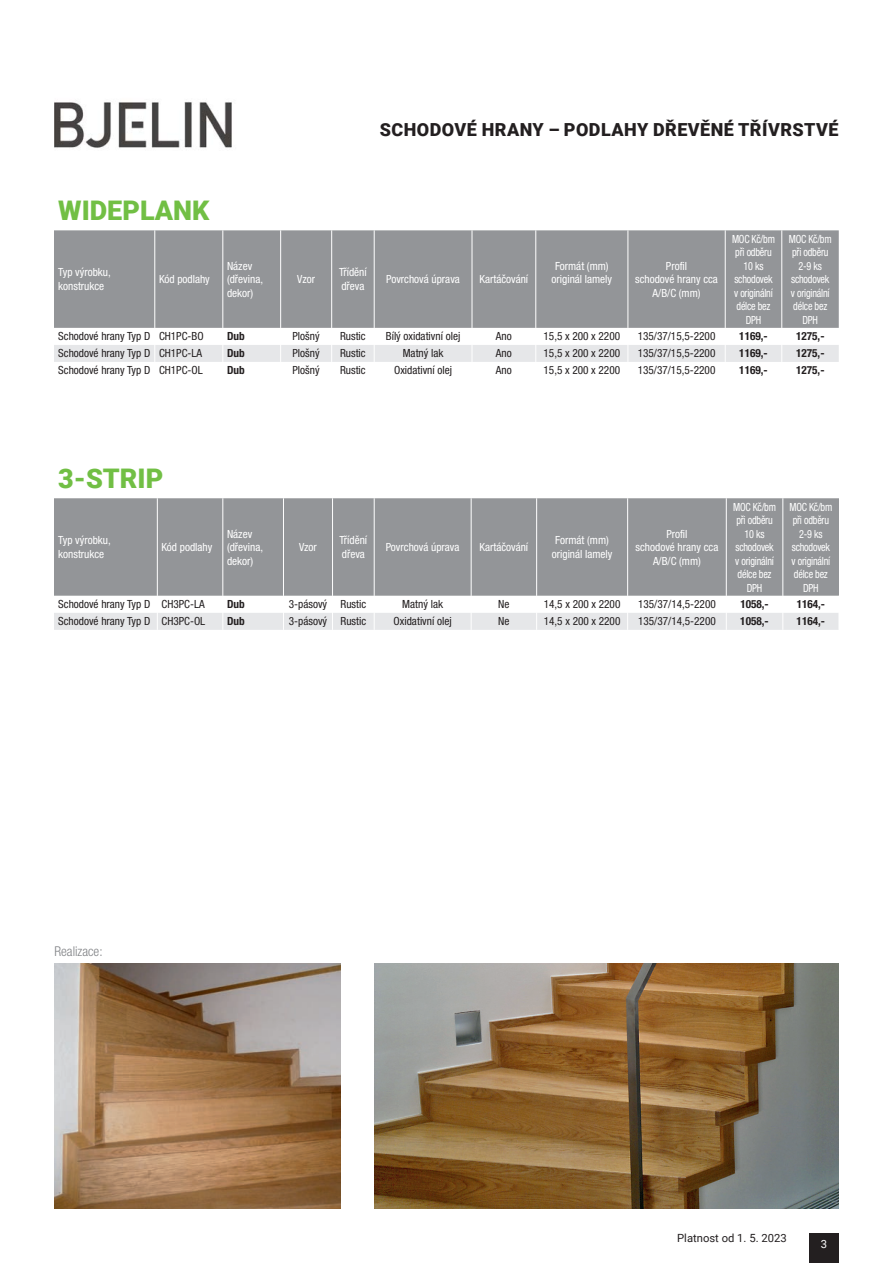
<style>
.page{position:relative;width:893px;height:1263px;background:#fff}
.page>*{position:absolute;margin:0;border:0;box-sizing:border-box;transform-origin:0 0}
.roboto_zelené{font:900 27px "Roboto";color:#71bf44}
.třídění_nahoře_typ_p{font:900 18px "Roboto";letter-spacing:.025em;color:#231f20}
.texty_tabulka_7_5_b{font:300 condensed 13.5px "Helvetica Neue LT Pro";color:#808285}
.texty_tabulka_7_5_b-2{font:condensed 11.25px "Helvetica Neue LT Pro";color:#231f20}
.Tabulka_hlavicka_7_5{font:condensed 11.25px/13.5px "Helvetica Neue LT Pro";color:#fff}
.Tabulka_hlavicka_7_5-2{font:condensed 11.25px/13.5px "Helvetica Neue LT Pro";letter-spacing:-.02em;color:#fff;text-align:center;scale:.9 1}
.texty_tabulka_7_5_b-3{font:700 condensed 11.25px "Helvetica Neue LT Pro";color:#231f20}
.Tabulka_hodnoty_hlav{font:condensed 11.25px "Helvetica Neue LT Pro";color:#231f20}
.t1{font:11.25px "Roboto";color:#231f20}
.texty_tabulka_tučné{font:700 condensed 11.25px "Helvetica Neue LT Pro";color:#231f20}
.t2{font:11.25px "Roboto";color:#fff}
</style>
<div class="page">
<div style="left:809px;top:1233px;width:30px;height:30px;background:#231f20"></div>
<img style="left:374px;top:963px;width:465px;height:246px">
<img style="left:54px;top:963px;width:286px;height:246px">
<img style="left:54px;top:102px;width:178px;height:46px">
<div style="left:54px;top:230px;width:785px;height:98px;background:#939598"></div>
<hr style="left:154px;top:230px;width:1px;height:98px;background:#fff">
<hr style="left:222px;top:230px;width:1px;height:98px;background:#fff">
<hr style="left:280px;top:230px;width:1px;height:98px;background:#fff">
<hr style="left:331px;top:230px;width:1px;height:98px;background:#fff">
<hr style="left:374px;top:230px;width:1px;height:98px;background:#fff">
<hr style="left:472px;top:230px;width:1px;height:98px;background:#fff">
<hr style="left:535px;top:230px;width:1px;height:98px;background:#fff">
<hr style="left:627px;top:230px;width:1px;height:98px;background:#fff">
<hr style="left:725px;top:230px;width:1px;height:98px;background:#fff">
<hr style="left:781px;top:230px;width:1px;height:98px;background:#fff">
<div style="left:54px;top:345px;width:785px;height:17px;background:#e6e7e9"></div>
<div style="left:54px;top:498px;width:785px;height:98px;background:#939598"></div>
<hr style="left:157px;top:498px;width:1px;height:98px;background:#fff">
<hr style="left:222px;top:498px;width:1px;height:98px;background:#fff">
<hr style="left:283px;top:498px;width:1px;height:98px;background:#fff">
<hr style="left:332px;top:498px;width:1px;height:98px;background:#fff">
<hr style="left:374px;top:498px;width:1px;height:98px;background:#fff">
<hr style="left:471px;top:498px;width:1px;height:98px;background:#fff">
<hr style="left:536px;top:498px;width:1px;height:98px;background:#fff">
<hr style="left:627px;top:498px;width:1px;height:98px;background:#fff">
<hr style="left:726px;top:498px;width:1px;height:98px;background:#fff">
<hr style="left:782px;top:498px;width:1px;height:98px;background:#fff">
<div style="left:54px;top:613px;width:785px;height:17px;background:#e6e7e9"></div>
<p class="roboto_zelené" style="left:58px;top:192px;width:153px">WIDEPLANK</p>
<p class="Tabulka_hlavicka_7_5" style="left:58px;top:266px;width:54px">Typ výrobku, konstrukce</p>
<p class="Tabulka_hlavicka_7_5" style="left:159px;top:272px;width:52px">Kód podlahy</p>
<p class="Tabulka_hlavicka_7_5" style="left:227px;top:259px;width:38px">Název (dřevina, dekor)</p>
<p class="třídění_nahoře_typ_p" style="left:380px;top:117px;width:460px">SCHODOVÉ HRANY – PODLAHY DŘEVĚNÉ TŘÍVRSTVÉ</p>
<p class="Tabulka_hlavicka_7_5" style="left:297px;top:272px;width:19px">Vzor</p>
<p class="Tabulka_hlavicka_7_5" style="left:339px;top:266px;width:29px">Třídění dřeva</p>
<p class="Tabulka_hlavicka_7_5" style="left:386px;top:272px;width:75px">Povrchová úprava</p>
<p class="Tabulka_hlavicka_7_5" style="left:479px;top:272px;width:50px">Kartáčování</p>
<p class="Tabulka_hlavicka_7_5" style="left:552px;top:259px;width:62px;text-align:center">Formát (mm) originál lamely</p>
<p class="Tabulka_hlavicka_7_5" style="left:635px;top:259px;width:84px;text-align:center">Profil<br>schodové hrany cca<br>A/B/C (mm)</p>
<p class="Tabulka_hlavicka_7_5-2" style="left:732px;top:232px;width:49px">MOC Kč/bm při odběru<br>10 ks schodovek v originální délce bez<br>DPH</p>
<p class="Tabulka_hlavicka_7_5-2" style="left:789px;top:232px;width:49px">MOC Kč/bm při odběru<br>2-9 ks schodovek v originální délce bez<br>DPH</p>
<p class="texty_tabulka_7_5_b-2" style="left:58px;top:330px;width:94px">Schodové hrany Typ D</p>
<p class="Tabulka_hodnoty_hlav" style="left:159px;top:330px;width:46px">CH1PC-BO</p>
<p class="texty_tabulka_tučné" style="left:227px;top:330px;width:19px">Dub</p>
<p class="texty_tabulka_7_5_b-2" style="left:293px;top:330px;width:29px">Plošný</p>
<p class="texty_tabulka_7_5_b-2" style="left:340px;top:330px;width:27px">Rustic</p>
<p class="texty_tabulka_7_5_b-2" style="left:386px;top:330px;width:76px">Bílý oxidativní olej</p>
<p class="texty_tabulka_7_5_b-2" style="left:496px;top:330px;width:17px">Ano</p>
<p class="texty_tabulka_7_5_b-2" style="left:543px;top:330px;width:78px">15,5 x 200 x 2200</p>
<p class="texty_tabulka_7_5_b-2" style="left:638px;top:330px;width:79px">135/37/15,5-2200</p>
<p class="texty_tabulka_7_5_b-3" style="left:739px;top:330px;width:30px">1169,-</p>
<p class="texty_tabulka_7_5_b-3" style="left:796px;top:330px;width:30px">1275,-</p>
<p class="texty_tabulka_7_5_b-2" style="left:58px;top:347px;width:94px">Schodové hrany Typ D</p>
<p class="Tabulka_hodnoty_hlav" style="left:159px;top:347px;width:45px">CH1PC-LA</p>
<p class="texty_tabulka_tučné" style="left:227px;top:347px;width:19px">Dub</p>
<p class="texty_tabulka_7_5_b-2" style="left:293px;top:347px;width:29px">Plošný</p>
<p class="texty_tabulka_7_5_b-2" style="left:340px;top:347px;width:27px">Rustic</p>
<p class="texty_tabulka_7_5_b-2" style="left:403px;top:347px;width:42px">Matný lak</p>
<p class="texty_tabulka_7_5_b-2" style="left:496px;top:347px;width:17px">Ano</p>
<p class="texty_tabulka_7_5_b-2" style="left:543px;top:347px;width:78px">15,5 x 200 x 2200</p>
<p class="texty_tabulka_7_5_b-2" style="left:638px;top:347px;width:79px">135/37/15,5-2200</p>
<p class="texty_tabulka_7_5_b-3" style="left:739px;top:347px;width:30px">1169,-</p>
<p class="texty_tabulka_7_5_b-3" style="left:796px;top:347px;width:30px">1275,-</p>
<p class="texty_tabulka_7_5_b-2" style="left:58px;top:364px;width:94px">Schodové hrany Typ D</p>
<p class="Tabulka_hodnoty_hlav" style="left:159px;top:364px;width:45px">CH1PC-OL</p>
<p class="texty_tabulka_tučné" style="left:227px;top:364px;width:19px">Dub</p>
<p class="texty_tabulka_7_5_b-2" style="left:293px;top:364px;width:29px">Plošný</p>
<p class="texty_tabulka_7_5_b-2" style="left:340px;top:364px;width:27px">Rustic</p>
<p class="texty_tabulka_7_5_b-2" style="left:394px;top:364px;width:59px">Oxidativní olej</p>
<p class="texty_tabulka_7_5_b-2" style="left:496px;top:364px;width:17px">Ano</p>
<p class="texty_tabulka_7_5_b-2" style="left:543px;top:364px;width:78px">15,5 x 200 x 2200</p>
<p class="texty_tabulka_7_5_b-2" style="left:638px;top:364px;width:79px">135/37/15,5-2200</p>
<p class="texty_tabulka_7_5_b-3" style="left:739px;top:364px;width:30px">1169,-</p>
<p class="texty_tabulka_7_5_b-3" style="left:796px;top:364px;width:30px">1275,-</p>
<p class="roboto_zelené" style="left:58px;top:459px;width:107px">3-STRIP</p>
<p class="Tabulka_hlavicka_7_5" style="left:58px;top:533px;width:54px">Typ výrobku, konstrukce</p>
<p class="Tabulka_hlavicka_7_5" style="left:162px;top:540px;width:52px">Kód podlahy</p>
<p class="Tabulka_hlavicka_7_5" style="left:227px;top:527px;width:38px">Název (dřevina, dekor)</p>
<p class="Tabulka_hlavicka_7_5" style="left:299px;top:540px;width:19px">Vzor</p>
<p class="Tabulka_hlavicka_7_5" style="left:339px;top:533px;width:29px">Třídění dřeva</p>
<p class="Tabulka_hlavicka_7_5" style="left:386px;top:540px;width:75px">Povrchová úprava</p>
<p class="Tabulka_hlavicka_7_5" style="left:479px;top:540px;width:50px">Kartáčování</p>
<p class="Tabulka_hlavicka_7_5" style="left:552px;top:533px;width:62px;text-align:center">Formát (mm) originál lamely</p>
<p class="Tabulka_hlavicka_7_5" style="left:636px;top:527px;width:84px;text-align:center">Profil<br>schodové hrany cca<br>A/B/C (mm)</p>
<p class="Tabulka_hlavicka_7_5-2" style="left:733px;top:500px;width:49px">MOC Kč/bm při odběru<br>10 ks schodovek v originální délce bez<br>DPH</p>
<p class="Tabulka_hlavicka_7_5-2" style="left:789px;top:500px;width:49px">MOC Kč/bm při odběru<br>2-9 ks schodovek v originální délce bez<br>DPH</p>
<p class="texty_tabulka_7_5_b-2" style="left:58px;top:598px;width:94px">Schodové hrany Typ D</p>
<p class="Tabulka_hodnoty_hlav" style="left:162px;top:598px;width:45px">CH3PC-LA</p>
<p class="texty_tabulka_tučné" style="left:227px;top:597px;width:19px">Dub</p>
<p class="texty_tabulka_7_5_b-2" style="left:289px;top:598px;width:40px">3-pásový</p>
<p class="texty_tabulka_7_5_b-2" style="left:341px;top:598px;width:27px">Rustic</p>
<p class="texty_tabulka_7_5_b-2" style="left:402px;top:598px;width:42px">Matný lak</p>
<p class="texty_tabulka_7_5_b-2" style="left:498px;top:598px;width:13px">Ne</p>
<p class="texty_tabulka_7_5_b-2" style="left:544px;top:598px;width:78px">14,5 x 200 x 2200</p>
<p class="texty_tabulka_7_5_b-2" style="left:638px;top:598px;width:79px">135/37/14,5-2200</p>
<p class="texty_tabulka_7_5_b-3" style="left:740px;top:597px;width:30px">1058,-</p>
<p class="texty_tabulka_7_5_b-3" style="left:797px;top:597px;width:30px">1164,-</p>
<p class="texty_tabulka_7_5_b-2" style="left:58px;top:615px;width:94px">Schodové hrany Typ D</p>
<p class="Tabulka_hodnoty_hlav" style="left:162px;top:615px;width:45px">CH3PC-OL</p>
<p class="texty_tabulka_tučné" style="left:227px;top:614px;width:19px">Dub</p>
<p class="texty_tabulka_7_5_b-2" style="left:289px;top:615px;width:40px">3-pásový</p>
<p class="texty_tabulka_7_5_b-2" style="left:341px;top:615px;width:27px">Rustic</p>
<p class="texty_tabulka_7_5_b-2" style="left:394px;top:615px;width:59px">Oxidativní olej</p>
<p class="texty_tabulka_7_5_b-2" style="left:498px;top:615px;width:13px">Ne</p>
<p class="texty_tabulka_7_5_b-2" style="left:544px;top:615px;width:78px">14,5 x 200 x 2200</p>
<p class="texty_tabulka_7_5_b-2" style="left:638px;top:615px;width:79px">135/37/14,5-2200</p>
<p class="texty_tabulka_7_5_b-3" style="left:740px;top:614px;width:30px">1058,-</p>
<p class="texty_tabulka_7_5_b-3" style="left:797px;top:614px;width:30px">1164,-</p>
<p class="texty_tabulka_7_5_b" style="left:54px;top:943px;width:50px">Realizace:</p>
<p class="t1" style="left:677px;top:1230px;width:111px">Platnost od 1. 5. 2023</p>
<p class="t2" style="left:821px;top:1236px;width:8px">3</p>
</div>
